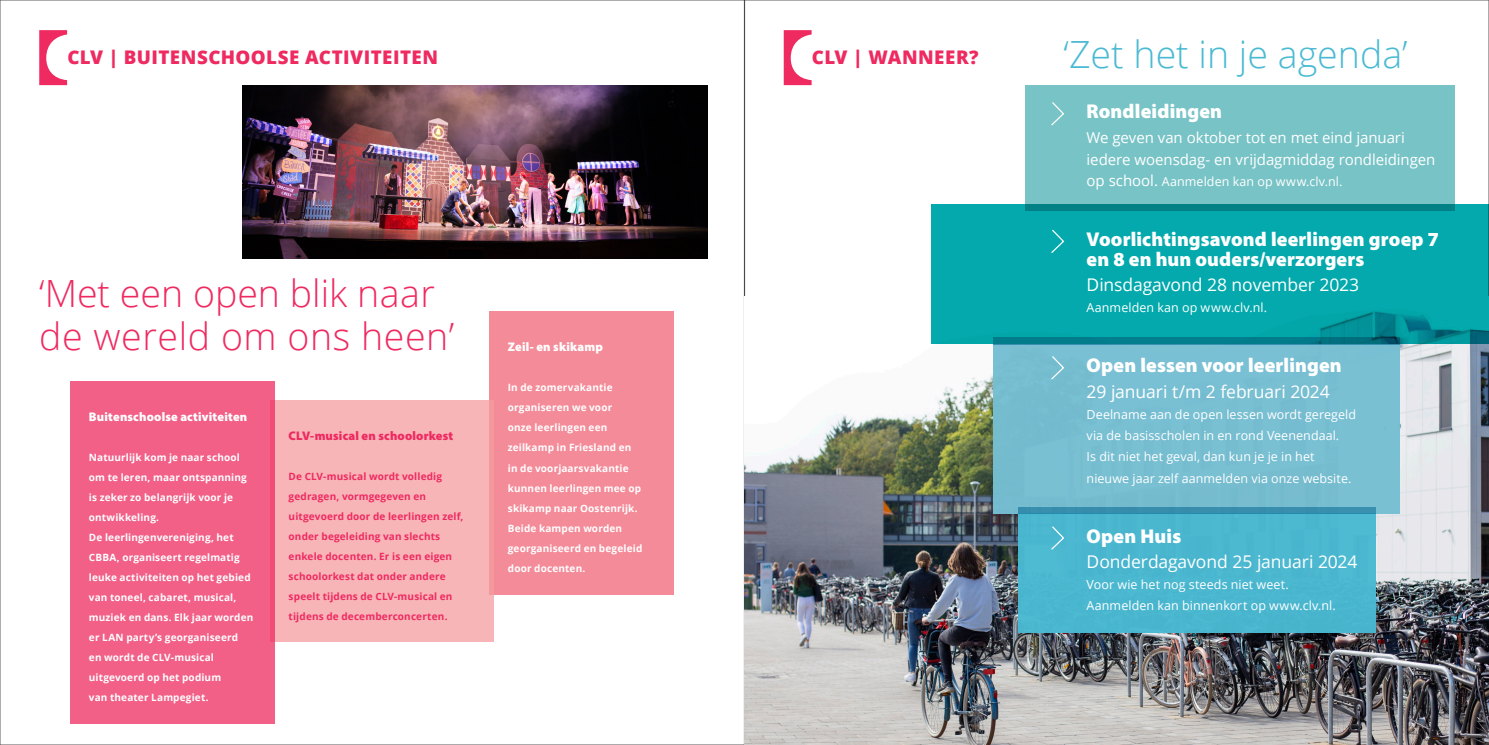
<style>
.page{position:relative;width:1489px;height:745px;background:#fff}
.page>*{position:absolute;margin:0;border:0;box-sizing:border-box;transform-origin:0 0}
.t1{font:300 37.5px/42.5px "Open Sans";letter-spacing:.015em;color:#ee2a60}
.t2{font:300 37.5px "Open Sans";color:#4abad3}
.Kopje{font:900 20px/20px "Myriad Pro";color:#fff}
.Kopje-2{font:800 18.75px "Open Sans";letter-spacing:.02em;color:#ee2a60}
.Platte_tekst_2{font:17.5px "Open Sans";letter-spacing:-.005em;color:#fff}
.Platte_tekst_2-2{font:15px/21.2px "Open Sans";letter-spacing:-.005em;color:#fff}
.Platte_tekst_2-3{font:12.5px/21.2px "Open Sans";letter-spacing:.005em;color:#fff}
.Kopje-3{font:900 12.5px "Myriad Pro";color:#fff}
.t3{font:900 12.5px "Myriad Pro";color:#ee2a60}
.Platte_tekst_2-4{font:700 10px/20px "Open Sans";letter-spacing:.015em;color:#fff}
.t4{font:700 10px/20px "Open Sans";letter-spacing:.015em;color:#ee2a60}
.s1{font-size:15px}
</style>
<div class="page">
<div style="left:1025px;top:85px;width:429px;height:126px;background:#78c3c6"></div>
<img style="left:744px;top:344px;width:744px;height:400px">
<div style="left:489px;top:311px;width:184px;height:283px;background:#f48b99"></div>
<div style="left:270px;top:400px;width:223px;height:241px;background:#f8b5b8"></div>
<div style="left:70px;top:381px;width:204px;height:342px;background:#f25f87"></div>
<img style="left:242px;top:85px;width:465px;height:173px">
<svg style="left:39px;top:30px;width:28px;height:55px"></svg>
<svg style="left:783px;top:30px;width:28px;height:55px"></svg>
<div style="left:931px;top:204px;width:557px;height:140px;background:#03a9ac"></div>
<div style="left:993px;top:344px;width:406px;height:169px;background:#76bfd3"></div>
<svg style="left:993px;top:337px;width:406px;height:7px;background:#007887"></svg>
<div style="left:1017px;top:513px;width:358px;height:119px;background:#4abad3"></div>
<svg style="left:1051px;top:102px;width:14px;height:24px"></svg>
<svg style="left:1051px;top:229px;width:14px;height:24px"></svg>
<svg style="left:1051px;top:356px;width:13px;height:24px"></svg>
<svg style="left:1051px;top:526px;width:13px;height:24px"></svg>
<div style="left:1017px;top:507px;width:358px;height:6px;background:#388ead"></div>
<p class="Kopje-2" style="left:67px;top:43px;width:372px">CLV | BUITENSCHOOLSE ACTIVITEITEN</p>
<p class="Kopje-2" style="left:811px;top:43px;width:168px">CLV | WANNEER?</p>
<p class="t2" style="left:1063px;top:29px;width:345px">‘Zet het in je agenda’</p>
<p class="Kopje" style="left:1086px;top:101px;width:137px">Rondleidingen</p>
<p class="Platte_tekst_2-2" style="left:1086px;top:127px;width:350px">We geven van oktober tot en met eind januari iedere woensdag- en vrijdagmiddag rondleidingen</p>
<p class="Platte_tekst_2-3" style="left:1086px;top:170px;width:257px"><span class="s1">op school.</span> Aanmelden kan op www.clv.nl.</p>
<p class="t1" style="left:39px;top:271px;width:416px">‘Met een open blik naar de wereld om ons heen’</p>
<p class="Kopje-3" style="left:89px;top:408px;width:160px">Buitenschoolse activiteiten</p>
<p class="Platte_tekst_2-4" style="left:89px;top:446px;width:166px">Natuurlijk kom je naar school om te leren, maar ontspanning is zeker zo belangrijk voor je ontwikkeling.<br>De leerlingenvereniging, het<br>CBBA, organiseert regelmatig leuke activiteiten op het gebied van toneel, cabaret, musical, muziek en dans. Elk jaar worden er LAN party’s georganiseerd<br>en wordt de CLV-musical uitgevoerd op het podium<br>van theater Lampegiet.</p>
<p class="t3" style="left:288px;top:427px;width:166px">CLV-musical en schoolorkest</p>
<p class="t4" style="left:288px;top:466px;width:176px">De CLV-musical wordt volledig gedragen, vormgegeven en uitgevoerd door de leerlingen zelf, onder begeleiding van slechts enkele docenten. Er is een eigen schoolorkest dat onder andere speelt tijdens de CLV-musical en tijdens de decemberconcerten.</p>
<p class="Kopje-3" style="left:508px;top:338px;width:97px">Zeil- en skikamp</p>
<p class="Platte_tekst_2-4" style="left:508px;top:377px;width:136px">In de zomervakantie organiseren we voor<br>onze leerlingen een zeilkamp in Friesland en in de voorjaarsvakantie kunnen leerlingen mee op skikamp naar Oostenrijk.<br>Beide kampen worden georganiseerd en begeleid door docenten.</p>
<p class="Kopje" style="left:1086px;top:228px;width:354px">Voorlichtingsavond leerlingen groep 7 en 8 en hun ouders/verzorgers</p>
<p class="Platte_tekst_2" style="left:1086px;top:272px;width:274px">Dinsdagavond 28 november 2023</p>
<p class="Platte_tekst_2-3" style="left:1086px;top:297px;width:182px">Aanmelden kan op www.clv.nl.</p>
<p class="Kopje" style="left:1086px;top:354px;width:257px">Open lessen voor leerlingen</p>
<p class="Platte_tekst_2" style="left:1086px;top:379px;width:245px">29 januari t/m 2 februari 2024</p>
<p class="Platte_tekst_2-3" style="left:1086px;top:403px;width:271px">Deelname aan de open lessen wordt geregeld via de basisscholen in en rond Veenendaal.<br>Is dit niet het geval, dan kun je je in het nieuwe jaar zelf aanmelden via onze website.</p>
<p class="Kopje" style="left:1086px;top:524px;width:97px">Open Huis</p>
<p class="Platte_tekst_2" style="left:1086px;top:549px;width:272px">Donderdagavond 25 januari 2024</p>
<p class="Platte_tekst_2-3" style="left:1086px;top:573px;width:251px">Voor wie het nog steeds niet weet.<br>Aanmelden kan binnenkort op www.clv.nl.</p>
</div>
